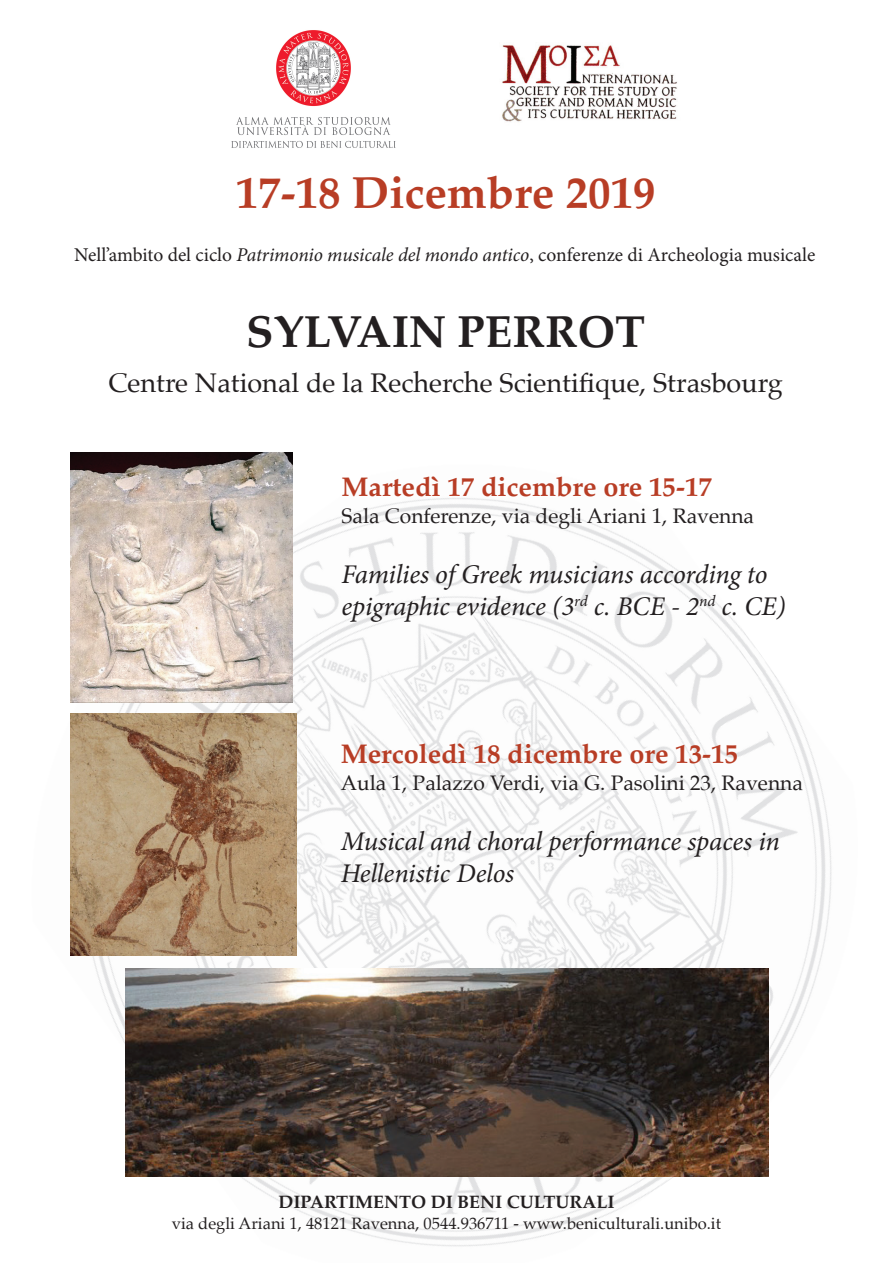
<style>
.page{position:relative;width:893px;height:1263px;background:#fff}
.page>*{position:absolute;margin:0;border:0;box-sizing:border-box;transform-origin:0 0}
.t1{font:700 45px "Palatino";color:#b83d25}
.t2{font:700 45px "Palatino";color:#231f20}
.t3{font:italic 27px/32.4px "Minion Pro";letter-spacing:-.005em;color:#231f20}
.t4{font:700 27px "Palatino";color:#b83d25}
.t5{font:27px "Palatino";color:#231f20}
.t6{font:21px "Palatino";color:#231f20}
.t7{font:19.5px "Minion Pro";color:#231f20}
.t8{font:700 18px "Palatino";color:#231f20}
.t9{font:16.5px "Palatino";color:#231f20}
.s1{font-style:italic}
</style>
<div class="page">
<img style="left:70px;top:464px;width:762px;height:783px">
<img style="left:231px;top:30px;width:165px;height:118px">
<img style="left:71px;top:453px;width:221px;height:249px">
<img style="left:126px;top:968px;width:643px;height:209px">
<img style="left:71px;top:713px;width:226px;height:242px">
<img style="left:502px;top:45px;width:175px;height:77px">
<h1 class="t1" style="left:236px;top:154px;width:421px">17-18 Dicembre 2019</h1>
<p class="t7" style="left:74px;top:242px;width:743px">Nell’ambito del ciclo <span class="s1">Patrimonio musicale del mondo antico</span>, conferenze di Archeologia musicale</p>
<h1 class="t2" style="left:246px;top:293px;width:141px">Sylvain</h1>
<h1 class="t2" style="left:458px;top:293px;width:61px">Perrot</h1>
<p class="t5" style="left:108px;top:360px;width:676px">Centre National de la Recherche Scientifique, Strasbourg</p>
<p class="t4" style="left:342px;top:464px;width:372px">Martedì 17 dicembre ore 15-17</p>
<p class="t6" style="left:342px;top:498px;width:414px">Sala Conferenze, via degli Ariani 1, Ravenna</p>
<p class="t3" style="left:342px;top:558px;width:446px">Families of Greek musicians according to epigraphic evidence (3<sup>rd</sup> c. BCE - 2<sup>nd</sup> c. CE)</p>
<p class="t4" style="left:341px;top:731px;width:399px">Mercoledì 18 dicembre ore 13-15</p>
<p class="t6" style="left:341px;top:765px;width:464px">Aula 1, Palazzo Verdi, via G. Pasolini 23, Ravenna</p>
<p class="t3" style="left:341px;top:825px;width:440px">Musical and choral performance spaces in<br>Hellenistic Delos</p>
<p class="t8" style="left:279px;top:1186px;width:337px">DIPARTIMENTO DI BENI CULTURALI</p>
<p class="t9" style="left:172px;top:1209px;width:551px">via degli Ariani 1, 48121 Ravenna, 0544.936711 - www.beniculturali.unibo.it</p>
</div>
